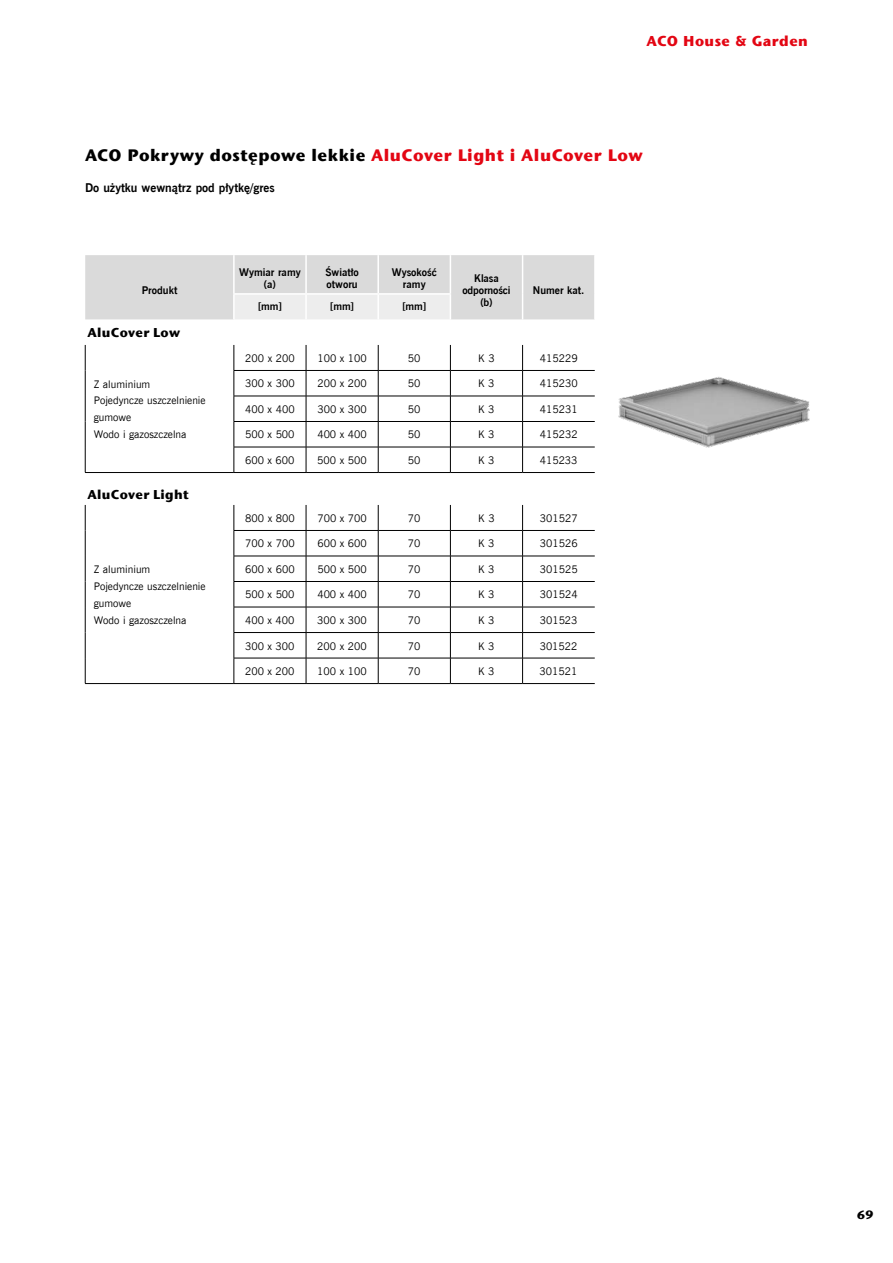
<style>
.page{position:relative;width:893px;height:1263px;background:#fff}
.page>*{position:absolute;margin:0;border:0;box-sizing:border-box;transform-origin:0 0}
.t1{font:700 16.5px "ITC Stone Sans Com";letter-spacing:.03em;color:#000}
.t2{font:700 14.25px "ITC Stone Sans Com";letter-spacing:.03em;color:#e30613}
.t3{font:700 12.75px "ITC Stone Sans Com";letter-spacing:.03em;color:#000}
.t4{font:700 12px "News Goth EU";color:#000}
.t5{font:700 12px "ITC Stone Sans Com";color:#000}
.t6{font:10.5px/17px "News Goth EU";color:#000}
.t7{font:700 10.5px/12px "News Goth EU";color:#000;text-align:center}
.s1{color:#e30613}
</style>
<div class="page">
<svg style="left:85px;top:345px;width:1px;height:127px"></svg>
<hr style="left:85px;top:472px;width:149px;height:1px;background:#000">
<hr style="left:450px;top:370px;width:73px;height:1px;background:#000">
<hr style="left:523px;top:370px;width:72px;height:1px;background:#000">
<hr style="left:234px;top:396px;width:72px;height:1px;background:#000">
<hr style="left:306px;top:396px;width:72px;height:1px;background:#000">
<hr style="left:378px;top:396px;width:72px;height:1px;background:#000">
<hr style="left:450px;top:396px;width:73px;height:1px;background:#000">
<hr style="left:523px;top:396px;width:72px;height:1px;background:#000">
<hr style="left:234px;top:421px;width:72px;height:1px;background:#000">
<hr style="left:306px;top:421px;width:72px;height:1px;background:#000">
<hr style="left:378px;top:421px;width:72px;height:1px;background:#000">
<hr style="left:450px;top:421px;width:73px;height:1px;background:#000">
<hr style="left:523px;top:421px;width:72px;height:1px;background:#000">
<hr style="left:234px;top:447px;width:72px;height:1px;background:#000">
<svg style="left:234px;top:345px;width:1px;height:127px"></svg>
<hr style="left:306px;top:447px;width:72px;height:1px;background:#000">
<svg style="left:306px;top:345px;width:1px;height:127px"></svg>
<hr style="left:378px;top:447px;width:72px;height:1px;background:#000">
<svg style="left:378px;top:345px;width:1px;height:127px"></svg>
<hr style="left:450px;top:447px;width:73px;height:1px;background:#000">
<svg style="left:450px;top:345px;width:1px;height:127px"></svg>
<hr style="left:523px;top:447px;width:72px;height:1px;background:#000">
<svg style="left:522px;top:345px;width:1px;height:127px"></svg>
<hr style="left:234px;top:472px;width:72px;height:1px;background:#000">
<hr style="left:306px;top:472px;width:72px;height:1px;background:#000">
<hr style="left:378px;top:472px;width:72px;height:1px;background:#000">
<hr style="left:450px;top:472px;width:73px;height:1px;background:#000">
<hr style="left:523px;top:472px;width:72px;height:1px;background:#000">
<hr style="left:234px;top:530px;width:72px;height:1px;background:#000">
<hr style="left:306px;top:530px;width:72px;height:1px;background:#000">
<hr style="left:378px;top:530px;width:72px;height:1px;background:#000">
<hr style="left:450px;top:530px;width:73px;height:1px;background:#000">
<hr style="left:523px;top:530px;width:72px;height:1px;background:#000">
<hr style="left:234px;top:556px;width:72px;height:1px;background:#000">
<hr style="left:306px;top:556px;width:72px;height:1px;background:#000">
<hr style="left:378px;top:556px;width:72px;height:1px;background:#000">
<hr style="left:450px;top:556px;width:73px;height:1px;background:#000">
<hr style="left:523px;top:556px;width:72px;height:1px;background:#000">
<hr style="left:234px;top:581px;width:72px;height:1px;background:#000">
<hr style="left:306px;top:581px;width:72px;height:1px;background:#000">
<hr style="left:378px;top:581px;width:72px;height:1px;background:#000">
<hr style="left:450px;top:581px;width:73px;height:1px;background:#000">
<hr style="left:523px;top:581px;width:72px;height:1px;background:#000">
<hr style="left:234px;top:607px;width:72px;height:1px;background:#000">
<hr style="left:306px;top:607px;width:72px;height:1px;background:#000">
<hr style="left:378px;top:607px;width:72px;height:1px;background:#000">
<hr style="left:450px;top:607px;width:73px;height:1px;background:#000">
<hr style="left:523px;top:607px;width:72px;height:1px;background:#000">
<hr style="left:234px;top:632px;width:72px;height:1px;background:#000">
<hr style="left:306px;top:632px;width:72px;height:1px;background:#000">
<hr style="left:378px;top:632px;width:72px;height:1px;background:#000">
<hr style="left:450px;top:632px;width:73px;height:1px;background:#000">
<hr style="left:523px;top:632px;width:72px;height:1px;background:#000">
<hr style="left:234px;top:658px;width:72px;height:1px;background:#000">
<hr style="left:306px;top:658px;width:72px;height:1px;background:#000">
<hr style="left:378px;top:658px;width:72px;height:1px;background:#000">
<svg style="left:378px;top:505px;width:1px;height:178px"></svg>
<hr style="left:450px;top:658px;width:73px;height:1px;background:#000">
<svg style="left:450px;top:505px;width:1px;height:178px"></svg>
<hr style="left:523px;top:658px;width:72px;height:1px;background:#000">
<svg style="left:522px;top:505px;width:1px;height:178px"></svg>
<hr style="left:234px;top:683px;width:72px;height:1px;background:#000">
<hr style="left:306px;top:683px;width:72px;height:1px;background:#000">
<hr style="left:378px;top:683px;width:72px;height:1px;background:#000">
<hr style="left:450px;top:683px;width:73px;height:1px;background:#000">
<hr style="left:523px;top:683px;width:72px;height:1px;background:#000">
<svg style="left:85px;top:255px;width:509px;height:64px;background:#ddd"></svg>
<svg style="left:306px;top:505px;width:1px;height:178px"></svg>
<svg style="left:85px;top:505px;width:1px;height:178px"></svg>
<svg style="left:234px;top:505px;width:1px;height:178px"></svg>
<hr style="left:85px;top:683px;width:149px;height:1px;background:#000">
<hr style="left:234px;top:370px;width:72px;height:1px;background:#000">
<hr style="left:306px;top:370px;width:72px;height:1px;background:#000">
<hr style="left:378px;top:370px;width:72px;height:1px;background:#000">
<img style="left:618px;top:377px;width:192px;height:71px">
<h2 class="t2" style="left:646px;top:32px;width:163px">ACO House &amp; Garden</h2>
<h1 class="t1" style="left:85px;top:145px;width:559px">ACO Pokrywy dostępowe lekkie <span class="s1">AluCover Light i AluCover Low</span></h1>
<p class="t4" style="left:85px;top:181px;width:191px">Do użytku wewnątrz pod płytkę/gres</p>
<p class="t7" style="left:142px;top:285px;width:37px">Produkt</p>
<p class="t3" style="left:87px;top:324px;width:94px">AluCover Low</p>
<p class="t6" style="left:94px;top:376px;width:113px">Z aluminium<br>Pojedyncze uszczelnienie gumowe<br>Wodo i gazoszczelna</p>
<p class="t3" style="left:87px;top:486px;width:103px">AluCover Light</p>
<p class="t6" style="left:94px;top:561px;width:113px">Z aluminium<br>Pojedyncze uszczelnienie gumowe<br>Wodo i gazoszczelna</p>
<p class="t7" style="left:239px;top:266px;width:63px">Wymiar ramy (a)</p>
<p class="t7" style="left:325px;top:266px;width:35px;text-align:left">Światło otworu</p>
<p class="t7" style="left:392px;top:266px;width:47px">Wysokość ramy</p>
<p class="t7" style="left:462px;top:273px;width:50px">Klasa odporności (b)</p>
<p class="t7" style="left:533px;top:285px;width:53px">Numer kat.</p>
<p class="t7" style="left:258px;top:301px;width:26px">[mm]</p>
<p class="t7" style="left:330px;top:301px;width:26px">[mm]</p>
<p class="t7" style="left:402px;top:301px;width:26px">[mm]</p>
<p class="t6" style="left:245px;top:350px;width:51px">200 x 200</p>
<p class="t6" style="left:317px;top:350px;width:51px">100 x 100</p>
<p class="t6" style="left:408px;top:350px;width:14px">50</p>
<p class="t6" style="left:478px;top:350px;width:18px">K 3</p>
<p class="t6" style="left:540px;top:350px;width:39px">415229</p>
<p class="t6" style="left:245px;top:375px;width:51px">300 x 300</p>
<p class="t6" style="left:317px;top:375px;width:51px">200 x 200</p>
<p class="t6" style="left:408px;top:375px;width:14px">50</p>
<p class="t6" style="left:478px;top:375px;width:18px">K 3</p>
<p class="t6" style="left:540px;top:375px;width:39px">415230</p>
<p class="t6" style="left:245px;top:401px;width:51px">400 x 400</p>
<p class="t6" style="left:317px;top:401px;width:51px">300 x 300</p>
<p class="t6" style="left:408px;top:401px;width:14px">50</p>
<p class="t6" style="left:478px;top:401px;width:18px">K 3</p>
<p class="t6" style="left:540px;top:401px;width:39px">415231</p>
<p class="t6" style="left:245px;top:426px;width:51px">500 x 500</p>
<p class="t6" style="left:317px;top:426px;width:51px">400 x 400</p>
<p class="t6" style="left:408px;top:426px;width:14px">50</p>
<p class="t6" style="left:478px;top:426px;width:18px">K 3</p>
<p class="t6" style="left:540px;top:426px;width:39px">415232</p>
<p class="t6" style="left:245px;top:452px;width:51px">600 x 600</p>
<p class="t6" style="left:317px;top:452px;width:51px">500 x 500</p>
<p class="t6" style="left:408px;top:452px;width:14px">50</p>
<p class="t6" style="left:478px;top:452px;width:18px">K 3</p>
<p class="t6" style="left:540px;top:452px;width:39px">415233</p>
<p class="t6" style="left:245px;top:510px;width:51px">800 x 800</p>
<p class="t6" style="left:317px;top:510px;width:51px">700 x 700</p>
<p class="t6" style="left:408px;top:510px;width:14px">70</p>
<p class="t6" style="left:478px;top:510px;width:18px">K 3</p>
<p class="t6" style="left:540px;top:510px;width:39px">301527</p>
<p class="t6" style="left:245px;top:535px;width:51px">700 x 700</p>
<p class="t6" style="left:317px;top:535px;width:51px">600 x 600</p>
<p class="t6" style="left:408px;top:535px;width:14px">70</p>
<p class="t6" style="left:478px;top:535px;width:18px">K 3</p>
<p class="t6" style="left:540px;top:535px;width:39px">301526</p>
<p class="t6" style="left:245px;top:561px;width:51px">600 x 600</p>
<p class="t6" style="left:317px;top:561px;width:51px">500 x 500</p>
<p class="t6" style="left:408px;top:561px;width:14px">70</p>
<p class="t6" style="left:478px;top:561px;width:18px">K 3</p>
<p class="t6" style="left:540px;top:561px;width:39px">301525</p>
<p class="t6" style="left:245px;top:586px;width:51px">500 x 500</p>
<p class="t6" style="left:317px;top:586px;width:51px">400 x 400</p>
<p class="t6" style="left:408px;top:586px;width:14px">70</p>
<p class="t6" style="left:478px;top:586px;width:18px">K 3</p>
<p class="t6" style="left:540px;top:586px;width:39px">301524</p>
<p class="t6" style="left:245px;top:612px;width:51px">400 x 400</p>
<p class="t6" style="left:317px;top:612px;width:51px">300 x 300</p>
<p class="t6" style="left:408px;top:612px;width:14px">70</p>
<p class="t6" style="left:478px;top:612px;width:18px">K 3</p>
<p class="t6" style="left:540px;top:612px;width:39px">301523</p>
<p class="t6" style="left:245px;top:638px;width:51px">300 x 300</p>
<p class="t6" style="left:317px;top:638px;width:51px">200 x 200</p>
<p class="t6" style="left:408px;top:638px;width:14px">70</p>
<p class="t6" style="left:478px;top:638px;width:18px">K 3</p>
<p class="t6" style="left:540px;top:638px;width:39px">301522</p>
<p class="t6" style="left:245px;top:663px;width:51px">200 x 200</p>
<p class="t6" style="left:317px;top:663px;width:51px">100 x 100</p>
<p class="t6" style="left:408px;top:663px;width:14px">70</p>
<p class="t6" style="left:478px;top:663px;width:18px">K 3</p>
<p class="t6" style="left:540px;top:663px;width:39px">301521</p>
<p class="t5" style="left:857px;top:1207px;width:18px">69</p>
</div>
